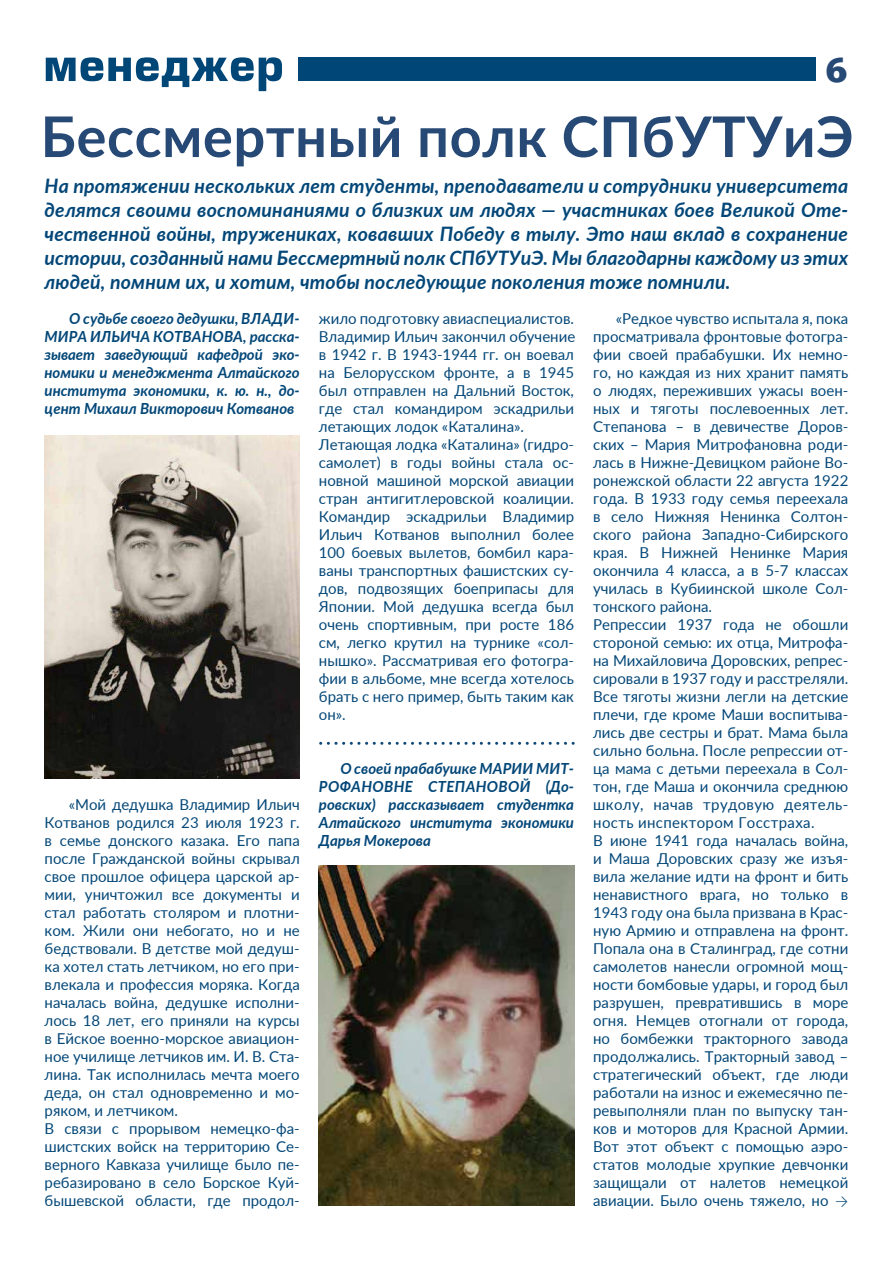
<style>
.page{position:relative;width:893px;height:1263px;background:#fff}
.page>*{position:absolute;margin:0;border:0;box-sizing:border-box;transform-origin:0 0}
.t1{font:700 56.1px "Lato";letter-spacing:.01em;color:#274976}
.t2{font:34.5px "Parangon 530 C";color:#274976}
.t3{font:italic 700 19.5px/24px "Lato";letter-spacing:.01em;color:#034778;text-align:justify}
.t4{font:15px/18px "Lato";color:#034778}
.t5{font:italic 700 15px/18px "Lato";color:#034778;text-align:justify}
.s1{font-family:"Calibri";font-weight:300}
</style>
<div class="page">
<svg style="left:46px;top:57px;width:236px;height:34px"></svg>
<div style="left:298px;top:58px;width:518px;height:23px;background:#004778"></div>
<img style="left:45px;top:435px;width:255px;height:344px">
<svg style="left:321px;top:742px;width:254px;height:3px"></svg>
<img style="left:319px;top:866px;width:255px;height:340px">
<h2 class="t2" style="left:825px;top:52px;width:25px">6</h2>
<h1 class="t1" style="left:41px;top:103px;width:814px">Бессмертный полк СПбУТУиЭ</h1>
<p class="t3" style="left:45px;top:174px;width:805px">На протяжении нескольких лет студенты, преподаватели и сотрудники университета делятся своими воспоминаниями о близких им людях — участниках боев Великой Оте&shy;чественной войны, тружениках, ковавших Победу в тылу. Это наш вклад в сохранение истории, созданный нами Бессмертный полк СПбУТУиЭ. Мы благодарны каждому из этих людей, помним их, и хотим, чтобы последующие поколения тоже помнили.</p>
<p class="t5" style="left:45px;top:309px;width:257px;text-indent:25px">О судьбе своего дедушки, ВЛАДИ-МИРА ИЛЬИЧА КОТВАНОВА, расска&shy;зывает заведующий кафедрой эко&shy;номики и менеджмента Алтайского института экономики, к. ю. н., до&shy;цент Михаил Викторович Котванов</p>
<p class="t4" style="left:593px;top:309px;width:257px;text-indent:23px">«Редкое чувство испытала я, пока просматривала фронтовые фотогра&shy;фии своей прабабушки. Их немно&shy;го, но каждая из них хранит память о людях, переживших ужасы воен&shy;ных и тяготы послевоенных лет.<br>Степанова – в девичестве Доров&shy;ских – Мария Митрофановна роди&shy;лась в Нижне-Девицком районе Во&shy;ронежской области 22 августа 1922 года. В 1933 году семья переехала в село Нижняя Ненинка Солтон&shy;ского района Западно-Сибирского края. В Нижней Ненинке Мария окончила 4 класса, а в 5-7 классах училась в Кубиинской школе Сол&shy;тонского района.<br>Репрессии 1937 года не обошли стороной семью: их отца, Митрофа&shy;на Михайловича Доровских, репрес&shy;сировали в 1937 году и расстреляли.<br>Все тяготы жизни легли на детские плечи, где кроме Маши воспитыва&shy;лись две сестры и брат. Мама была сильно больна. После репрессии от&shy;ца мама с детьми переехала в Сол&shy;тон, где Маша и окончила среднюю школу, начав трудовую деятель&shy;ность инспектором Госстраха.<br>В июне 1941 года началась война, и Маша Доровских сразу же изъя&shy;вила желание идти на фронт и бить ненавистного врага, но только в<br>1943 году она была призвана в Крас&shy;ную Армию и отправлена на фронт.<br>Попала она в Сталинград, где сотни самолетов нанесли огромной мощ&shy;ности бомбовые удары, и город был разрушен, превратившись в море огня. Немцев отогнали от города, но бомбежки тракторного завода продолжались. Тракторный завод – стратегический объект, где люди работали на износ и ежемесячно пе&shy;ревыполняли план по выпуску тан&shy;ков и моторов для Красной Армии.<br>Вот этот объект с помощью аэро&shy;статов молодые хрупкие девчонки защищали от налетов немецкой авиации. Было очень тяжело, но <span class="s1">→</span></p>
<p class="t4" style="left:319px;top:309px;width:258px">жило подготовку авиаспециалистов.<br>Владимир Ильич закончил обучение в 1942 г. В 1943-1944 гг. он воевал на Белорусском фронте, а в 1945 был отправлен на Дальний Восток, где стал командиром эскадрильи летающих лодок «Каталина».<br>Летающая лодка «Каталина» (гидро&shy;самолет) в годы войны стала ос&shy;новной машиной морской авиации стран антигитлеровской коалиции.<br>Командир эскадрильи Владимир<br>Ильич Котванов выполнил более<br>100 боевых вылетов, бомбил кара&shy;ваны транспортных фашистских су&shy;дов, подвозящих боеприпасы для<br>Японии. Мой дедушка всегда был очень спортивным, при росте 186 см, легко крутил на турнике «сол&shy;нышко». Рассматривая его фотогра&shy;фии в альбоме, мне всегда хотелось брать с него пример, быть таким как он».</p>
<p class="t5" style="left:319px;top:759px;width:257px;text-indent:21px">О своей прабабушке МАРИИ МИТ-РОФАНОВНЕ СТЕПАНОВОЙ (До&shy;ровских) рассказывает студентка Алтайского института экономики Дарья Мокерова</p>
<p class="t4" style="left:45px;top:796px;width:257px;text-indent:24px">«Мой дедушка Владимир Ильич<br>Котванов родился 23 июля 1923 г. в семье донского казака. Его папа после Гражданской войны скрывал свое прошлое офицера царской ар&shy;мии, уничтожил все документы и стал работать столяром и плотни&shy;ком. Жили они небогато, но и не бедствовали. В детстве мой дедуш&shy;ка хотел стать летчиком, но его при&shy;влекала и профессия моряка. Когда началась война, дедушке исполни&shy;лось 18 лет, его приняли на курсы в Ейское военно-морское авиацион&shy;ное училище летчиков им. И. В. Ста&shy;лина. Так исполнилась мечта моего деда, он стал одновременно и мо&shy;ряком, и летчиком.<br>В связи с прорывом немецко-фа&shy;шистских войск на территорию Се&shy;верного Кавказа училище было пе&shy;ребазировано в село Борское Куй&shy;бышевской области, где продол-</p>
</div>
